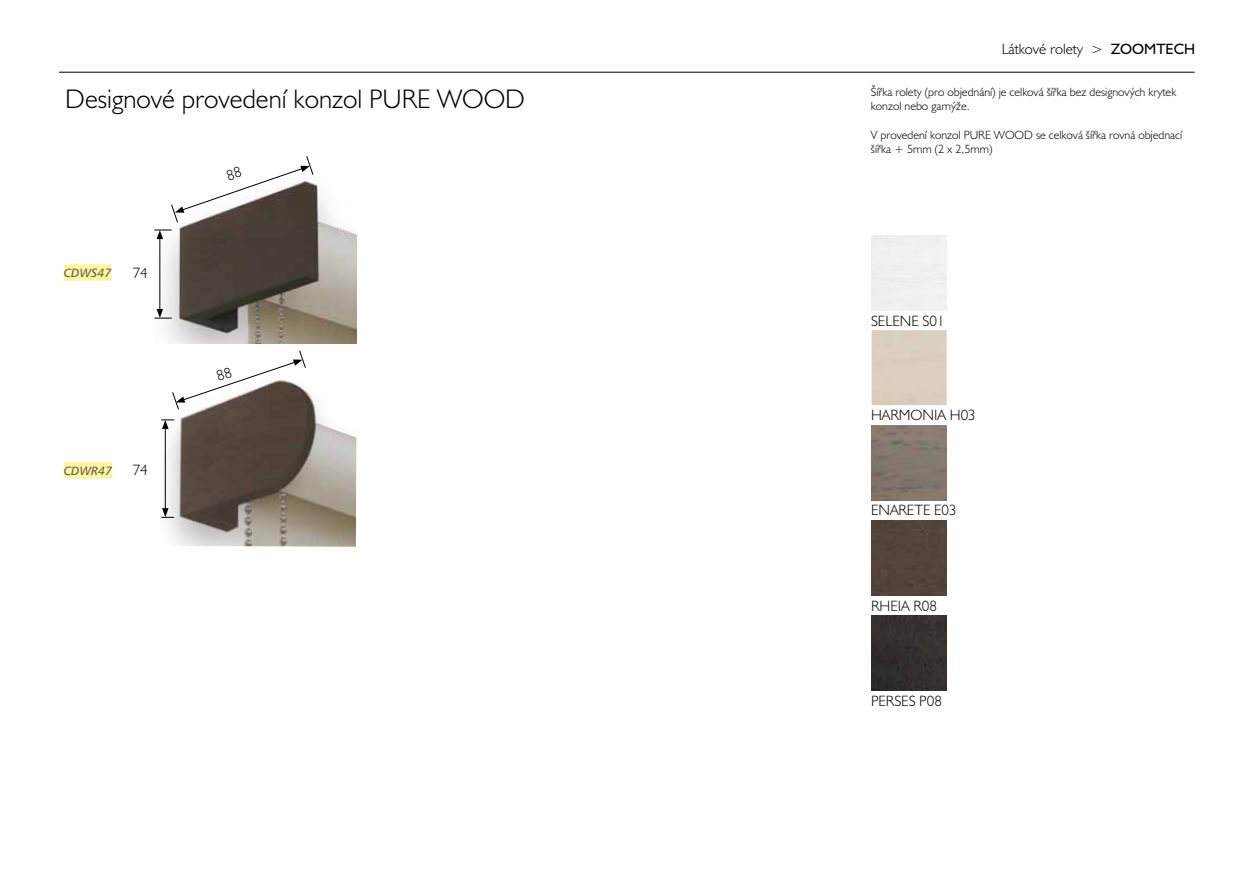
<style>
.page{position:relative;width:1259px;height:893px;background:#fff}
.page>*{position:absolute;margin:0;border:0;box-sizing:border-box;transform-origin:0 0}
.t1{font:27px "Humanist 521 AT Light";color:#000}
.t2{font:15px "Humanist 521 AT Light";color:#000}
.t3{font:12px/14.4px "Humanist 521 AT Light";color:#000}
.t4{font:12px "Humanist 777 AT Italic";color:#575756}
.s1{font-family:"Humanist 521 AT"}
</style>
<div class="page">
<img style="left:161px;top:390px;width:196px;height:157px">
<div style="left:64px;top:264px;width:47px;height:17px;background:#fff69b"></div>
<div style="left:64px;top:462px;width:48px;height:16px;background:#fff69b"></div>
<hr style="left:165px;top:426px;width:1px;height:85px;background:#000">
<svg style="left:161px;top:420px;width:13px;height:9px"></svg>
<svg style="left:161px;top:508px;width:13px;height:10px"></svg>
<img style="left:154px;top:173px;width:202px;height:170px">
<hr style="left:160px;top:237px;width:1px;height:74px;background:#000">
<svg style="left:154px;top:230px;width:18px;height:9px"></svg>
<svg style="left:154px;top:309px;width:18px;height:10px"></svg>
<img style="left:871px;top:425px;width:75px;height:75px">
<div style="left:871px;top:330px;width:75px;height:75px;background:#dbcfbf"></div>
<div style="left:871px;top:520px;width:75px;height:75px;background:#53443c"></div>
<img style="left:871px;top:615px;width:75px;height:75px">
<hr style="left:59px;top:72px;width:1135px;height:1px;background:#000">
<svg style="left:171px;top:156px;width:142px;height:67px"></svg>
<svg style="left:172px;top:350px;width:134px;height:60px"></svg>
<p class="t2" style="left:1001px;top:40px;width:195px">Látkové rolety &gt; <span class="s1">ZOOMTECH</span></p>
<h1 class="t1" style="left:65px;top:83px;width:461px">Designové provedení konzol PURE WOOD</h1>
<p class="t3" style="left:871px;top:84px;width:307px">Šířka rolety (pro objednání) je celková šířka bez designových krytek konzol nebo garnýže.</p>
<p class="t3" style="left:871px;top:127px;width:313px">V provedení konzol PURE WOOD se celková šířka rovná objednací šířka + 5mm (2 x 2,5mm)</p>
<p class="t4" style="left:64px;top:266px;width:49px">CDWS47</p>
<p class="t2" style="left:133px;top:264px;width:17px">74</p>
<p class="t4" style="left:64px;top:464px;width:50px">CDWR47</p>
<p class="t2" style="left:133px;top:462px;width:17px">74</p>
<p class="t2" style="left:871px;top:312px;width:75px">SELENE S01</p>
<p class="t2" style="left:871px;top:406px;width:106px">HARMONIA H03</p>
<p class="t2" style="left:871px;top:501px;width:87px">ENARETE E03</p>
<p class="t2" style="left:871px;top:597px;width:67px">RHEIA R08</p>
<p class="t2" style="left:871px;top:692px;width:72px">PERSES P08</p>
</div>
